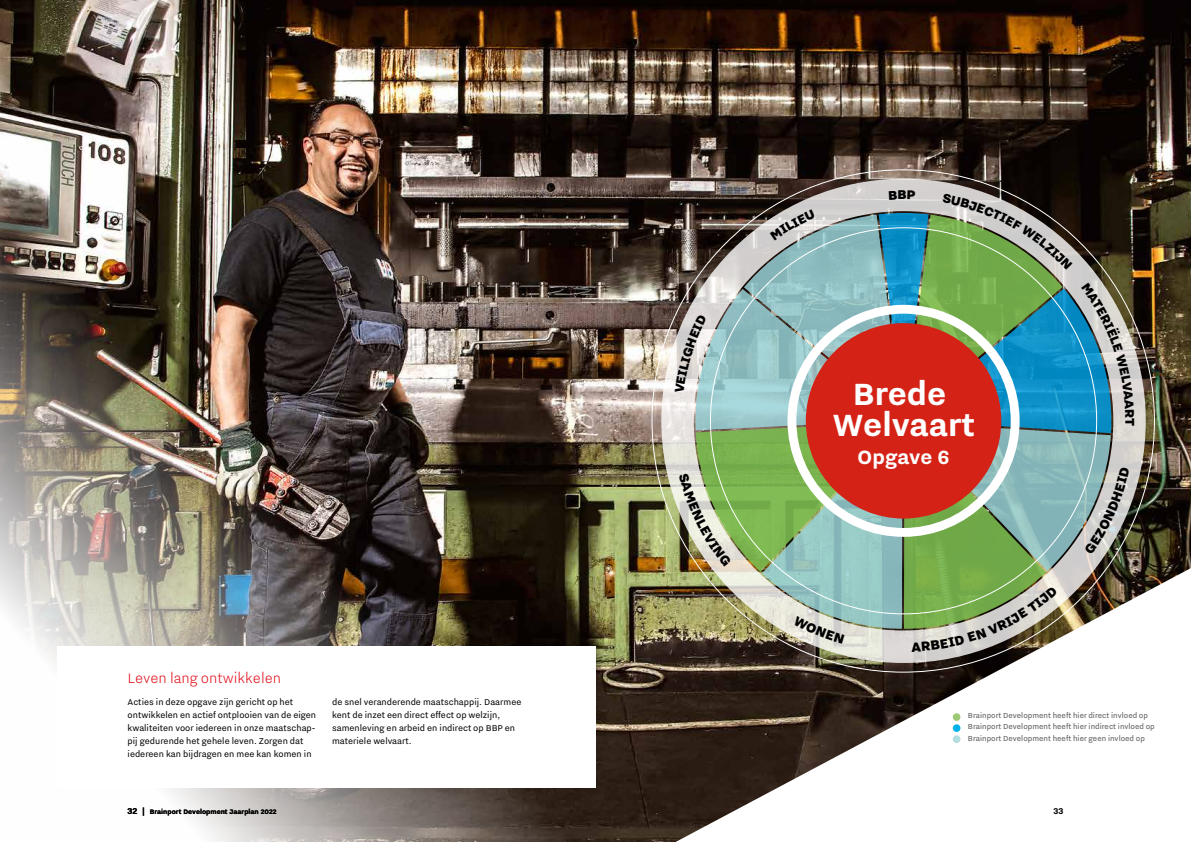
<style>
.page{position:relative;width:1191px;height:842px;background:#fff}
.page>*{position:absolute;margin:0;border:0;box-sizing:border-box;transform-origin:0 0}
.t1{font:700 37.9px/30.8px "Nitti Eindhoven";color:#fff;text-align:center}
.t2{font:700 23.7px "Nitti Eindhoven";color:#fff}
.t3{font:300 17px "Nitti Eindhoven";color:#e30613}
.t4{font:900 15.7px "Nitti Eindhoven";color:#000}
.t5{font:10.4px/13px "Nitti Eindhoven";color:#000}
.t6{font:700 10.4px "Nitti Eindhoven";color:#000}
.t7{font:9px/11.1px "Nitti Eindhoven";color:#575756}
.t8{font:700 8px "Nitti Eindhoven";color:#000}
.s1{font-size:10.4px}
</style>
<div class="page">
<img style="left:0;top:0;width:1191px;height:842px">
<img style="left:661px;top:179px;width:484px;height:484px">
<div style="left:57px;top:646px;width:538px;height:142px;background:#fff"></div>
<svg style="left:675px;top:568px;width:516px;height:274px"></svg>
<div style="left:952px;top:713px;width:8px;height:8px;background:#9dc975;border-radius:50%"></div>
<div style="left:952px;top:724px;width:8px;height:8px;background:#00b1eb;border-radius:50%"></div>
<div style="left:952px;top:735px;width:8px;height:8px;background:#b1dde1;border-radius:50%"></div>
<svg style="left:674px;top:190px;width:460px;height:462px;background:#959785"></svg>
<h3 class="t3" style="left:128px;top:669px;width:155px">Leven lang ontwikkelen</h3>
<p class="t5" style="left:128px;top:696px;width:190px">Acties in deze opgave zijn gericht op het ontwikkelen en actief ontplooien van de eigen kwaliteiten voor iedereen in onze maatschap&shy;pij gedurende het gehele leven. Zorgen dat iedereen kan bijdragen en mee kan komen in</p>
<p class="t5" style="left:332px;top:696px;width:191px">de snel veranderende maatschappij. Daarmee kent de inzet een direct effect op welzijn, samenleving en arbeid en indirect op BBP en materiele welvaart.</p>
<p class="t8" style="left:128px;top:807px;width:151px"><span class="s1">32 |</span> Brainport Development Jaarplan 2022</p>
<h3 class="t4" style="left:897px;top:186px;width:11px">B</h3>
<h1 class="t1" style="left:832px;top:378px;width:144px">Brede<br>Welvaart</h1>
<h2 class="t2" style="left:857px;top:444px;width:94px">Opgave 6</h2>
<h3 class="t4" style="left:1139px;top:417px;width:10px;rotate:90deg">T</h3>
<p class="t7" style="left:967px;top:710px;width:188px">Brainport Development heeft hier direct invloed op<br>Brainport Development heeft hier indirect invloed op<br>Brainport Development heeft hier geen invloed op</p>
<p class="t6" style="left:1053px;top:805px;width:12px">33</p>
</div>
